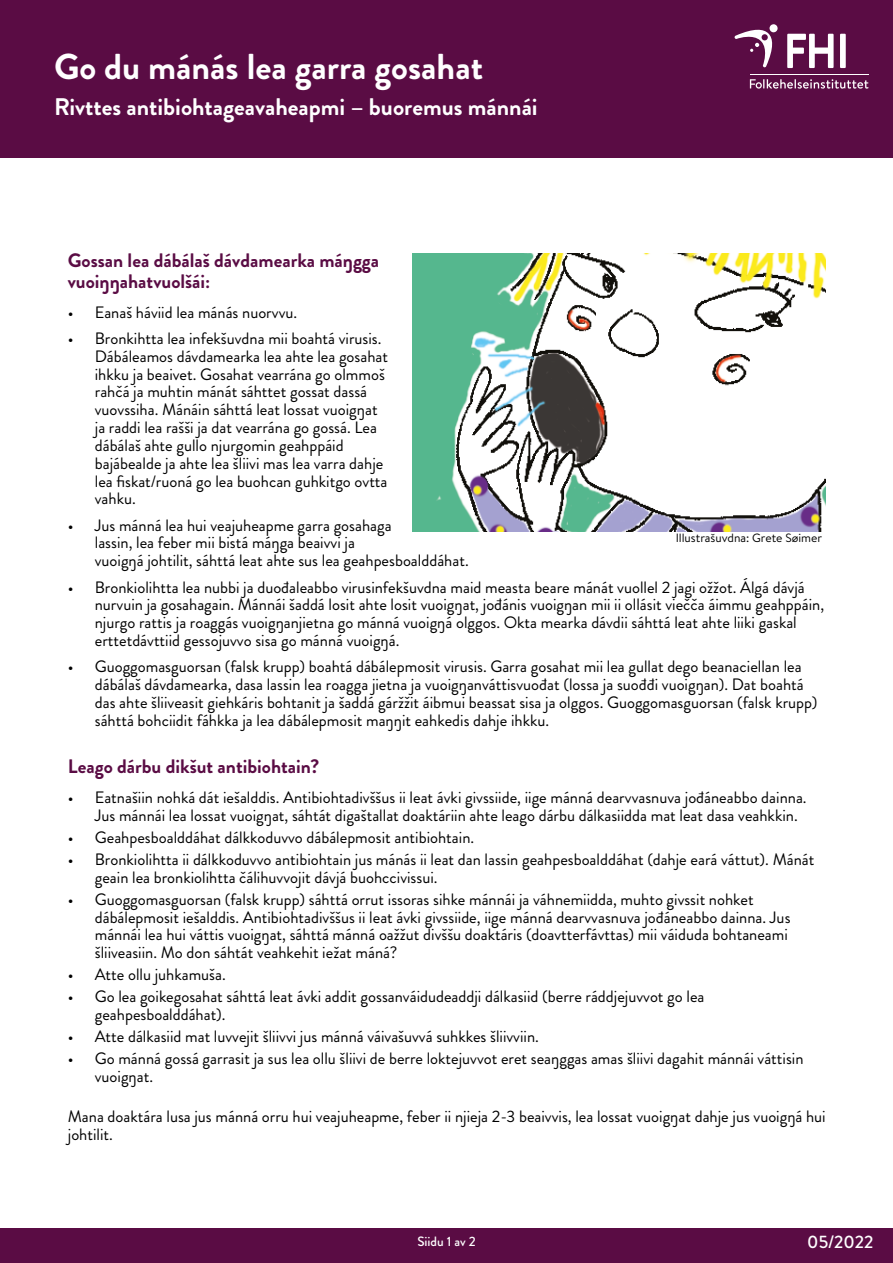
<style>
.page{position:relative;width:893px;height:1263px;background:#fff}
.page>*{position:absolute;margin:0;border:0;box-sizing:border-box;transform-origin:0 0}
.t1{font:700 36px "Brandon Grotesque";color:#fff}
.t2{font:700 24px "Brandon Grotesque";color:#fff}
.Brødtekst{font:700 19.5px/21px "Brandon Grotesque";color:#5a0c44}
.t3{font:500 18px "Brandon Grotesque";color:#fff}
.Brødtekst-2{font:16.5px/17.9px "Brandon Grotesque";color:#000}
.t4{font:500 13.5px "Brandon Grotesque";color:#fff}
.t5{font:12px "Brandon Text";color:#000}
</style>
<div class="page">
<div style="left:0;top:0;width:893px;height:157px;background:#5a0c44"></div>
<div style="left:0;top:1229px;width:893px;height:34px;background:#5a0c44"></div>
<svg style="left:769px;top:24px;width:9px;height:9px"></svg>
<svg style="left:735px;top:28px;width:39px;height:39px"></svg>
<svg style="left:787px;top:34px;width:47px;height:34px"></svg>
<div style="left:840px;top:34px;width:6px;height:34px;background:#fff"></div>
<hr style="left:750px;top:74px;width:118px;height:1px;background:#fff">
<svg style="left:750px;top:79px;width:118px;height:10px"></svg>
<img style="left:412px;top:253px;width:414px;height:278px">
<h1 class="t1" style="left:54px;top:42px;width:431px">Go du mánás lea garra gosahat</h1>
<h1 class="t2" style="left:54px;top:90px;width:485px">Rivttes antibiohtageavaheapmi – buoremus mánnái</h1>
<h3 class="Brødtekst" style="left:68px;top:250px;width:313px">Gossan lea dábálaš dávdamearka máŋgga vuoiŋŋahatvuolšái:</h3>
<p class="Brødtekst-2" style="left:68px;top:303px;width:231px">• Eanaš háviid lea mánás nuorvvu.</p>
<p class="Brødtekst-2" style="left:95px;top:330px;width:295px;text-indent:-27px">• Bronkihtta lea infekšuvdna mii boahtá virusis.<br>Dábáleamos dávdamearka lea ahte lea gosahat ihkku ja beaivet. Gosahat vearrána go olmmoš rahčá ja muhtin mánát sáhttet gossat dassá vuovssiha. Mánáin sáhttá leat lossat vuoigŋat ja raddi lea rašši ja dat vearrána go gossá. Lea dábálaš ahte gullo njurgomin geahppáid bajábealde ja ahte lea šliivi mas lea varra dahje lea fiskat/ruoná go lea buohcan guhkitgo ovtta vahku.</p>
<p class="Brødtekst-2" style="left:95px;top:516px;width:375px;text-indent:-27px">• Jus mánná lea hui veajuheapme garra gosahaga<br>lassin, lea feber mii bistá máŋga beaivvi ja<br>vuoigŋá johtilit, sáhttá leat ahte sus lea geahpesboalddáhat.</p>
<p class="Brødtekst-2" style="left:95px;top:578px;width:731px;text-indent:-27px">• Bronkiolihtta lea nubbi ja duođaleabbo virusinfekšuvdna maid measta beare mánát vuollel 2 jagi ožžot. Álgá dávjá nurvuin ja gosahagain. Mánnái šaddá losit ahte losit vuoigŋat, jođánis vuoigŋan mii ii ollásit viečča áimmu geahppáin, njurgo rattis ja roaggás vuoigŋanjietna go mánná vuoigŋá olggos. Okta mearka dávdii sáhttá leat ahte liiki gaskal erttetdávttiid gessojuvvo sisa go mánná vuoigŋá.</p>
<p class="Brødtekst-2" style="left:95px;top:658px;width:724px;text-indent:-27px">• Guoggomasguorsan (falsk krupp) boahtá dábálepmosit virusis. Garra gosahat mii lea gullat dego beanaciellan lea dábálaš dávdamearka, dasa lassin lea roagga jietna ja vuoigŋanváttisvuođat (lossa ja suođđi vuoigŋan). Dat boahtá das ahte šliiveasit giehkáris bohtanit ja šaddá gáržžit áibmui beassat sisa ja olggos. Guoggomasguorsan (falsk krupp) sáhttá bohciidit fáhkka ja lea dábálepmosit maŋŋit eahkedis dahje ihkku.</p>
<p class="Brødtekst" style="left:68px;top:756px;width:253px">Leago dárbu dikšut antibiohtain?</p>
<p class="Brødtekst-2" style="left:68px;top:788px;width:7px">•</p>
<p class="Brødtekst-2" style="left:95px;top:788px;width:713px">Eatnašiin nohká dát iešalddis. Antibiohtadivššus ii leat ávki givssiide, iige mánná dearvvasnuva jođáneabbo dainna.<br>Jus mánnái lea lossat vuoigŋat, sáhtát digaštallat doaktáriin ahte leago dárbu dálkasiidda mat leat dasa veahkkin.</p>
<p class="Brødtekst-2" style="left:68px;top:828px;width:408px">• Geahpesboalddáhat dálkkoduvvo dábálepmosit antibiohtain.</p>
<p class="Brødtekst-2" style="left:95px;top:850px;width:721px;text-indent:-27px">• Bronkiolihtta ii dálkkoduvvo antibiohtain jus mánás ii leat dan lassin geahpesboalddáhat (dahje eará váttut). Mánát geain lea bronkiolihtta čálihuvvojit dávjá buohccivissui.</p>
<p class="Brødtekst-2" style="left:95px;top:890px;width:697px;text-indent:-27px">• Guoggomasguorsan (falsk krupp) sáhttá orrut issoras sihke mánnái ja váhnemiidda, muhto givssit nohket dábálepmosit iešalddis. Antibiohtadivššus ii leat ávki givssiide, iige mánná dearvvasnuva jođáneabbo dainna. Jus mánnái lea hui váttis vuoigŋat, sáhttá mánná oažžut divššu doaktáris (doavtterfávttas) mii váiduda bohtaneami šliiveasiin. Mo don sáhtát veahkehit iežat máná?</p>
<p class="Brødtekst-2" style="left:68px;top:966px;width:159px">• Atte ollu juhkamuša.</p>
<p class="Brødtekst-2" style="left:95px;top:988px;width:611px;text-indent:-27px">• Go lea goikegosahat sáhttá leat ávki addit gossanváidudeaddji dálkasiid (berre ráddjejuvvot go lea geahpesboalddáhat).</p>
<p class="Brødtekst-2" style="left:68px;top:1028px;width:473px">• Atte dálkasiid mat luvvejit šliivvi jus mánná váivašuvvá suhkkes šliivviin.</p>
<p class="Brødtekst-2" style="left:95px;top:1050px;width:710px;text-indent:-27px">• Go mánná gossá garrasit ja sus lea ollu šliivi de berre loktejuvvot eret seaŋggas amas šliivi dagahit mánnái váttisin vuoigŋat.</p>
<p class="Brødtekst-2" style="left:68px;top:1107px;width:759px">Mana doaktára lusa jus mánná orru hui veajuheapme, feber ii njieja 2-3 beaivvis, lea lossat vuoigŋat dahje jus vuoigŋá hui johtilit.</p>
<p class="t5" style="left:676px;top:530px;width:148px">Illustrašuvdna: Grete Søimer</p>
<p class="t4" style="left:417px;top:1232px;width:60px">Siidu 1 av 2</p>
<p class="t3" style="left:807px;top:1229px;width:68px">05/2022</p>
</div>
